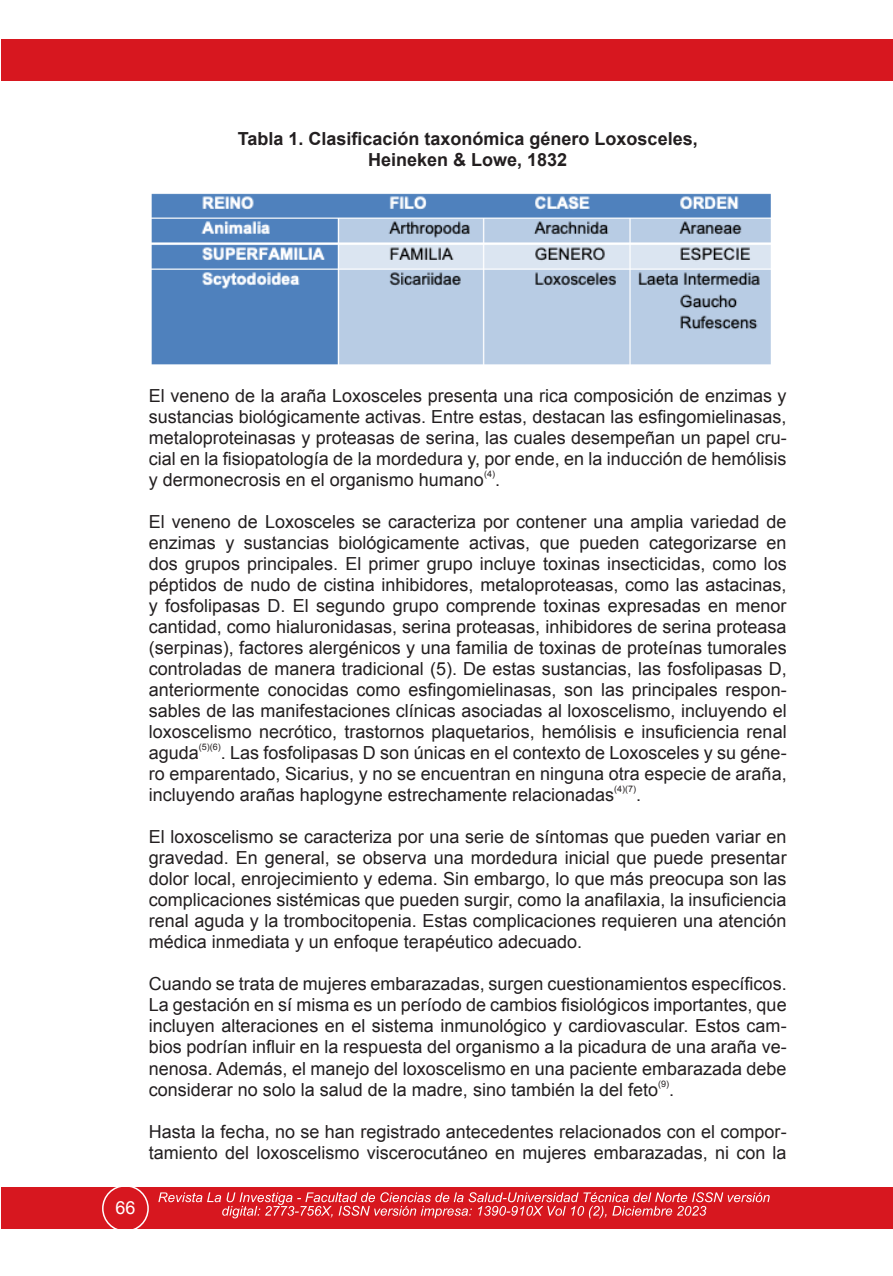
<style>
.page{position:relative;width:893px;height:1276px;background:#fff}
.page>*{position:absolute;margin:0;border:0;box-sizing:border-box;transform-origin:0 0}
.t1{font:18px/21px "Arial";color:#231f20;text-align:justify}
.t2{font:700 18px "Arial";color:#231f20}
.t3{font:18px "Arial";color:#fff}
.t4{font:9px "Arial";color:#231f20}
</style>
<div class="page">
<div style="left:1px;top:40px;width:891px;height:41px;background:#d7171f"></div>
<div style="left:2px;top:1187px;width:891px;height:41px;background:#d7171f"></div>
<svg style="left:158px;top:1192px;width:612px;height:26px"></svg>
<div style="left:102px;top:1185px;width:47px;height:46px;border:2px solid #fff;border-radius:50%"></div>
<img style="left:151px;top:193px;width:620px;height:172px">
<p class="t2" style="left:238px;top:127px;width:461px">Tabla 1. Clasificación taxonómica género Loxosceles,</p>
<p class="t2" style="left:368px;top:148px;width:201px">Heineken &amp; Lowe, 1832</p>
<p class="t1" style="left:149px;top:386px;width:639px">El veneno de la araña Loxosceles presenta una rica composición de enzimas y sustancias biológicamente activas. Entre estas, destacan las esfingomielinasas, metaloproteinasas y proteasas de serina, las cuales desempeñan un papel cru&shy;cial en la fisiopatología de la mordedura y, por ende, en la inducción de hemólisis y dermonecrosis en el organismo humano</p>
<p class="t4" style="left:484px;top:468px;width:12px">(4)</p>
<p class="t1" style="left:495px;top:470px;width:7px">.</p>
<p class="t1" style="left:149px;top:512px;width:639px">El veneno de Loxosceles se caracteriza por contener una amplia variedad de enzimas y sustancias biológicamente activas, que pueden categorizarse en dos grupos principales. El primer grupo incluye toxinas insecticidas, como los péptidos de nudo de cistina inhibidores, metaloproteasas, como las astacinas, y fosfolipasas D. El segundo grupo comprende toxinas expresadas en menor cantidad, como hialuronidasas, serina proteasas, inhibidores de serina proteasa (serpinas), factores alergénicos y una familia de toxinas de proteínas tumorales controladas de manera tradicional (5). De estas sustancias, las fosfolipasas D, anteriormente conocidas como esfingomielinasas, son las principales respon&shy;sables de las manifestaciones clínicas asociadas al loxoscelismo, incluyendo el loxoscelismo necrótico, trastornos plaquetarios, hemólisis e insuficiencia renal aguda</p>
<p class="t4" style="left:199px;top:741px;width:23px">(5)(6)</p>
<p class="t1" style="left:149px;top:743px;width:639px;text-indent:72px">. Las fosfolipasas D son únicas en el contexto de Loxosceles y su géne&shy;ro emparentado, Sicarius, y no se encuentran en ninguna otra especie de araña, incluyendo arañas haplogyne estrechamente relacionadas</p>
<p class="t4" style="left:614px;top:783px;width:23px">(4)(7)</p>
<p class="t1" style="left:636px;top:785px;width:7px">.</p>
<p class="t1" style="left:149px;top:827px;width:639px">El loxoscelismo se caracteriza por una serie de síntomas que pueden variar en gravedad. En general, se observa una mordedura inicial que puede presentar dolor local, enrojecimiento y edema. Sin embargo, lo que más preocupa son las complicaciones sistémicas que pueden surgir, como la anafilaxia, la insuficiencia renal aguda y la trombocitopenia. Estas complicaciones requieren una atención médica inmediata y un enfoque terapéutico adecuado.</p>
<p class="t1" style="left:149px;top:974px;width:639px">Cuando se trata de mujeres embarazadas, surgen cuestionamientos específicos.<br>La gestación en sí misma es un período de cambios fisiológicos importantes, que incluyen alteraciones en el sistema inmunológico y cardiovascular. Estos cam&shy;bios podrían influir en la respuesta del organismo a la picadura de una araña ve&shy;nenosa. Además, el manejo del loxoscelismo en una paciente embarazada debe considerar no solo la salud de la madre, sino también la del feto</p>
<p class="t4" style="left:658px;top:1077px;width:12px">(9)</p>
<p class="t1" style="left:669px;top:1079px;width:7px">.</p>
<p class="t1" style="left:149px;top:1121px;width:639px">Hasta la fecha, no se han registrado antecedentes relacionados con el compor&shy;tamiento del loxoscelismo viscerocutáneo en mujeres embarazadas, ni con la</p>
<p class="t3" style="left:115px;top:1195px;width:22px">66</p>
</div>
